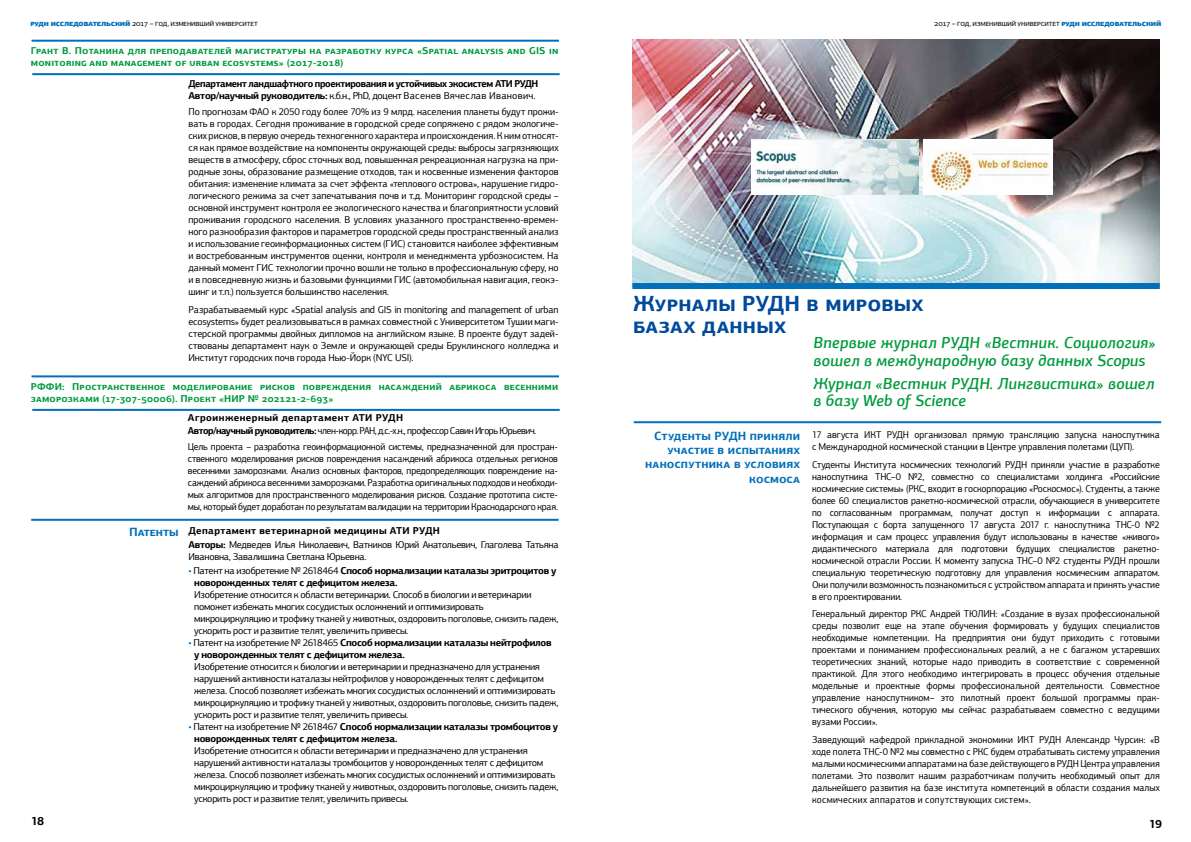
<style>
.page{position:relative;width:1191px;height:842px;background:#fff}
.page>*{position:absolute;margin:0;border:0;box-sizing:border-box;transform-origin:0 0}
.t1{font:700 22px/22.4px "PF Agora Sans Pro";letter-spacing:.01em;color:#004a9a}
.t2{font:italic 500 16px/17.2px "PF Agora Sans Pro";letter-spacing:.02em;color:#009b3e}
.t3{font:700 12px/14.4px "PF Agora Sans Pro";letter-spacing:.015em;color:#0070ba;text-align:right}
.t4{font:700 12px "PF Agora Sans Pro";color:#000}
.t5{font:10px/12px "PF Agora Sans Pro";letter-spacing:-.02em;color:#000}
.t6{font:10px/12px "PF Agora Sans Pro";letter-spacing:-.02em;color:#000;text-align:justify;scale:.95 1}
.t7{font:700 10px/12px "PF Agora Sans Pro";letter-spacing:-.025em;color:#000}
.t8{font:700 10px/12px "PF Agora Sans Pro";letter-spacing:.02em;color:#009b3e}
.t9{font:700 10px/12.8px "PF Agora Sans Pro";letter-spacing:-.025em;color:#000;scale:.96 1}
.t10{font:700 10px/12.8px "PF Agora Sans Pro";letter-spacing:.045em;color:#000}
.t11{font:8px "PF Agora Sans Pro";letter-spacing:-.05em;color:#000}
.s1{font-weight:900;color:#0070ba}
.s2{font-weight:400}
.s3{font-weight:700;font-size:12px;color:#0070ba}
.s4{font-weight:700}
.s5{font-weight:400;color:#0070ba}
</style>
<div class="page">
<img style="left:632px;top:40px;width:527px;height:243px">
<div style="left:632px;top:283px;width:527px;height:6px;background:#0070ba"></div>
<hr style="left:634px;top:421px;width:527px;height:2px;background:#0070ba">
<img style="left:751px;top:140px;width:167px;height:55px">
<img style="left:924px;top:140px;width:128px;height:55px">
<hr style="left:32px;top:40px;width:527px;height:2px;background:#0070ba">
<hr style="left:32px;top:375px;width:527px;height:2px;background:#0070ba">
<hr style="left:31px;top:519px;width:527px;height:2px;background:#0070ba">
<hr style="left:32px;top:73px;width:527px;height:2px;background:#0070ba">
<hr style="left:32px;top:409px;width:527px;height:2px;background:#0070ba">
<p class="t11" style="left:30px;top:18px;width:229px"><span class="s1">рудн исследовательский</span> 2017 – год, изменивший университет</p>
<p class="t11" style="left:934px;top:18px;width:229px">2017 – год, изменивший университет <span class="s1">рудн исследовательский</span></p>
<p class="t8" style="left:31px;top:45px;width:529px">Грант В. Потанина для преподавателей магистратуры на разработку курса «Spatial analysis and GIS in monitoring and management of urban ecosystems» (2017-2018)</p>
<p class="t9" style="left:188px;top:77px;width:366px">Департамент ландшафтного проектирования и устойчивых экосистем АТИ РУДН<br>Автор/научный руководитель: <span class="s2">к.б.н., PhD, доцент Васенев Вячеслав Иванович.</span></p>
<p class="t5" style="left:188px;top:106px;width:372px;text-align:justify">По прогнозам ФАО к 2050 году более 70% из 9 млрд. населения планеты будут прожи&shy;вать в городах. Сегодня проживание в городской среде сопряжено с рядом экологиче&shy;ских рисков, в первую очередь техногенного характера и происхождения. К ним относят&shy;ся как прямое воздействие на компоненты окружающей среды: выбросы загрязняющих веществ в атмосферу, сброс сточных вод, повышенная рекреационная нагрузка на при&shy;родные зоны, образование размещение отходов, так и косвенные изменения факторов обитания: изменение климата за счет эффекта «теплового острова», нарушение гидро&shy;логического режима за счет запечатывания почв и т.д. Мониторинг городской среды – основной инструмент контроля ее экологического качества и благоприятности условий проживания городского населения. В условиях указанного пространственно-времен&shy;ного разнообразия факторов и параметров городской среды пространственный анализ и использование геоинформационных систем (ГИС) становится наиболее эффективным и востребованным инструментов оценки, контроля и менеджмента урбоэкосистем. На данный момент ГИС технологии прочно вошли не только в профессиональную сферу, но и в повседневную жизнь и базовыми функциями ГИС (автомобильная навигация, геокэ&shy;шинг и т.п.) пользуется большинство населения.</p>
<p class="t5" style="left:188px;top:303px;width:371px;text-align:justify">Разрабатываемый курс «Spatial analysis and GIS in monitoring and management of urban ecosystems» будет реализовываться в рамках совместной с Университетом Тушии маги&shy;стерской программы двойных дипломов на английском языке. В проекте будут задей&shy;ствованы департамент наук о Земле и окружающей среды Бруклинского колледжа и Институт городских почв города Нью-Йорк (NYC USI).</p>
<p class="t8" style="left:31px;top:380px;width:529px">РФФИ: Пространственное моделирование рисков повреждения насаждений абрикоса весенними заморозками (17-307-50006). Проект «НИР № 202121-2-693»</p>
<p class="t10" style="left:188px;top:411px;width:350px">Агроинженерный департамент АТИ РУДН<br>Автор/научный руководитель: <span class="s2">член-корр. РАН, д.с.-х.н., профессор Савин Игорь Юрьевич.</span></p>
<p class="t6" style="left:188px;top:440px;width:391px">Цель проекта – разработка геоинформационной системы, предназначенной для простран&shy;ственного моделирования рисков повреждения насаждений абрикоса отдельных регионов весенними заморозками. Анализ основных факторов, предопределяющих повреждение на&shy;саждений абрикоса весенними заморозками. Разработка оригинальных подходов и необходи&shy;мых алгоритмов для пространственного моделирования рисков. Создание прототипа систе&shy;мы, который будет доработан по результатам валидации на территории Краснодарского края.</p>
<p class="t5" style="left:188px;top:524px;width:371px;line-height:13.7px;text-indent:-59px"><span class="s3">Патенты</span> <span class="s4">Департамент ветеринарной медицины АТИ РУДН<br>Авторы:</span> Медведев Илья Николаевич, Ватников Юрий Анатольевич, Глаголева Татьяна</p>
<p class="t5" style="left:188px;top:550px;width:180px">Ивановна, Завалишина Светлана Юрьевна.</p>
<p class="t7" style="left:194px;top:564px;width:364px;text-indent:-6px"><span class="s5">•</span> <span class="s2">Патент на изобретение № 2618464</span> Способ нормализации каталазы эритроцитов у новорожденных телят с дефицитом железа.</p>
<p class="t5" style="left:194px;top:588px;width:366px">Изобретение относится к области ветеринарии. Способ в биологии и ветеринарии поможет избежать многих сосудистых осложнений и оптимизировать микроциркуляцию и трофику тканей у животных, оздоровить поголовье, снизить падеж, ускорить рост и развитие телят, увеличить привесы.</p>
<p class="t7" style="left:194px;top:636px;width:359px;text-indent:-6px"><span class="s5">•</span> <span class="s2">Патент на изобретение № 2618465</span> Способ нормализации каталазы нейтрофилов у новорожденных телят с дефицитом железа.</p>
<p class="t5" style="left:194px;top:660px;width:366px">Изобретение относится к биологии и ветеринарии и предназначено для устранения нарушений активности каталазы нейтрофилов у новорожденных телят с дефицитом железа. Способ позволяет избежать многих сосудистых осложнений и оптимизировать микроциркуляцию и трофику тканей у животных, оздоровить поголовье, снизить падеж, ускорить рост и развитие телят, увеличить привесы.</p>
<p class="t7" style="left:194px;top:720px;width:366px;text-indent:-6px"><span class="s5">•</span> <span class="s2">Патент на изобретение № 2618467</span> Способ нормализации каталазы тромбоцитов у новорожденных телят с дефицитом железа.</p>
<p class="t5" style="left:194px;top:744px;width:366px">Изобретение относится к области ветеринарии и предназначено для устранения нарушений активности каталазы тромбоцитов у новорожденных телят с дефицитом железа. Способ позволяет избежать многих сосудистых осложнений и оптимизировать микроциркуляцию и трофику тканей у животных, оздоровить поголовье, снизить падеж, ускорить рост и развитие телят, увеличить привесы.</p>
<h1 class="t1" style="left:633px;top:292px;width:291px">Журналы РУДН в мировых базах данных</h1>
<h2 class="t2" style="left:813px;top:334px;width:343px">Впервые журнал РУДН «Вестник. Социология» вошел в международную базу данных Scopus</h2>
<h2 class="t2" style="left:813px;top:375px;width:342px">Журнал «Вестник РУДН. Лингвистика» вошел в базу Web of Science</h2>
<p class="t3" style="left:645px;top:428px;width:156px">Студенты РУДН приняли участие в испытаниях наноспутника в условиях космоса</p>
<p class="t6" style="left:812px;top:429px;width:367px">17 августа ИКТ РУДН организовал прямую трансляцию запуска наноспутника с Международной космической станции в Центре управления полетами (ЦУП).</p>
<p class="t6" style="left:812px;top:458px;width:367px">Студенты Института космических технологий РУДН приняли участие в разработке наноспутника ТНС–0 №2, совместно со специалистами холдинга «Российские космические системы» (РКС, входит в госкорпорацию «Роскосмос»). Студенты, а также более 60 специалистов ракетно-космической отрасли, обучающиеся в университете по согласованным программам, получат доступ к информации с аппарата.<br>Поступающая с борта запущенного 17 августа 2017 г. наноспутника ТНС-0 №2 информация и сам процесс управления будут использованы в качестве «живого» дидактического материала для подготовки будущих специалистов ракетно&shy;космической отрасли России. К моменту запуска ТНС–0 №2 студенты РУДН прошли специальную теоретическую подготовку для управления космическим аппаратом.<br>Они получили возможность познакомиться с устройством аппарата и принять участие в его проектировании.</p>
<p class="t6" style="left:812px;top:608px;width:367px">Генеральный директор РКС Андрей ТЮЛИН: «Создание в вузах профессиональной среды позволит еще на этапе обучения формировать у будущих специалистов необходимые компетенции. На предприятия они будут приходить с готовыми проектами и пониманием профессиональных реалий, а не с багажом устаревших теоретических знаний, которые надо приводить в соответствие с современной практикой. Для этого необходимо интегрировать в процесс обучения отдельные модельные и проектные формы профессиональной деятельности. Совместное управление наноспутником– это пилотный проект большой программы прак&shy;тического обучения, которую мы сейчас разрабатываем совместно с ведущими вузами России».</p>
<p class="t6" style="left:812px;top:734px;width:367px">Заведующий кафедрой прикладной экономики ИКТ РУДН Александр Чурсин: «В ходе полета ТНС-0 №2 мы совместно с РКС будем отрабатывать систему управления малыми космическими аппаратами на базе действующего в РУДН Центра управления полетами. Это позволит нашим разработчикам получить необходимый опыт для дальнейшего развития на базе института компетенций в области создания малых космических аппаратов и сопутствующих систем».</p>
<p class="t4" style="left:31px;top:813px;width:15px">18</p>
<p class="t4" style="left:1149px;top:816px;width:15px">19</p>
</div>
